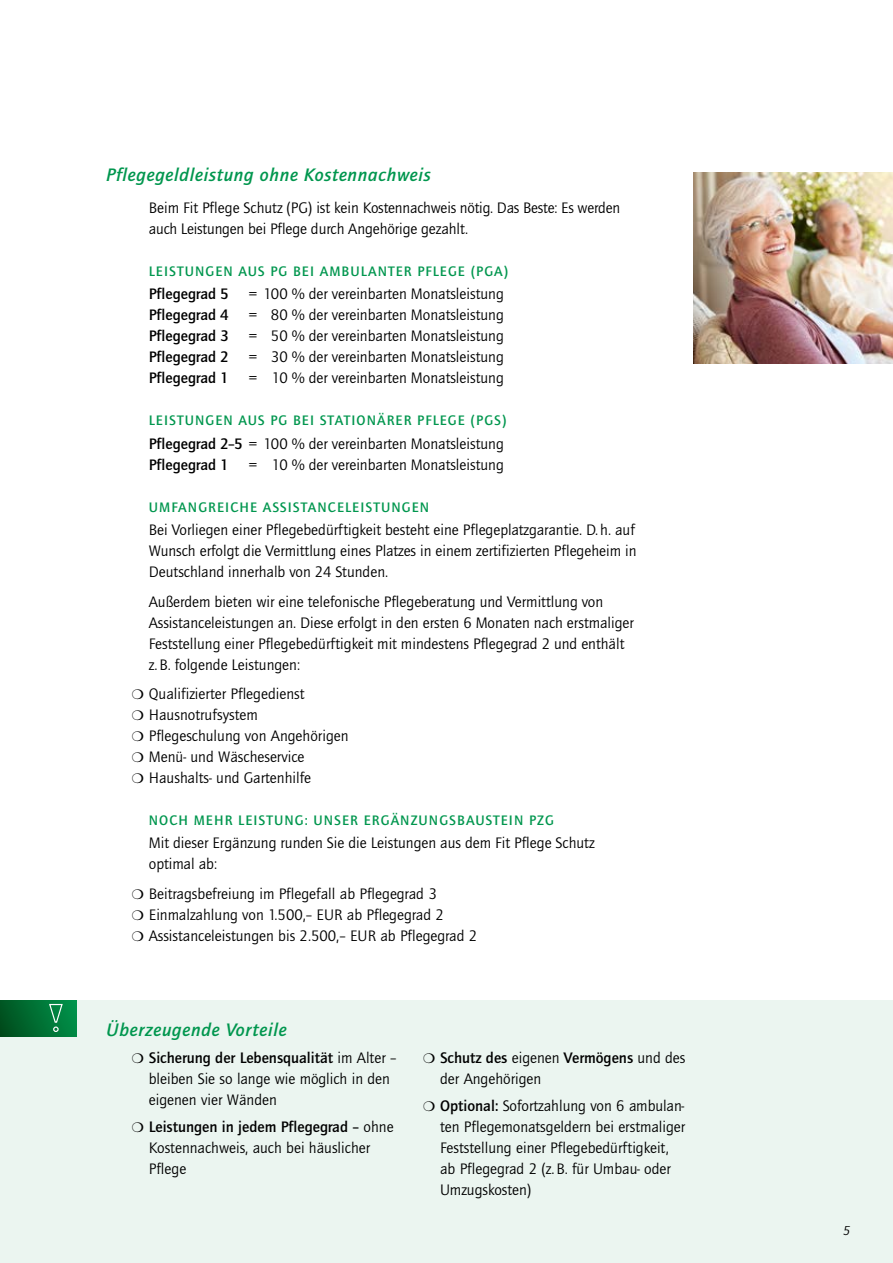
<style>
.page{position:relative;width:893px;height:1263px;background:#fff}
.page>*{position:absolute;margin:0;border:0;box-sizing:border-box;transform-origin:0 0}
.t1{font:italic 500 18.75px "Quay Sans ITC Std";letter-spacing:.035em;color:#00964e}
.t2{font:15.75px/21px "Quay Sans ITC Std";color:#000}
.t3{font:500 15.75px "Quay Sans ITC Std";color:#000}
.t4{font:500 14.25px "Quay Sans ITC Std";letter-spacing:.075em;color:#00964e}
.t5{font:italic 13.5px "Quay Sans ITC Std";color:#000}
.s1{font-weight:500}
</style>
<div class="page">
<img style="left:693px;top:172px;width:200px;height:191px">
<div style="left:0;top:1000px;width:893px;height:263px;background:#ebf5f0"></div>
<div style="left:0;top:1000px;width:77px;height:36px;background:linear-gradient(to right,#00501f,#009049)"></div>
<svg style="left:48px;top:1003px;width:16px;height:30px"></svg>
<p class="t1" style="left:106px;top:164px;width:326px">Pflegegeldleistung ohne Kostennachweis</p>
<p class="t2" style="left:149px;top:197px;width:473px">Beim Fit Pflege Schutz (PG) ist kein Kostennachweis nötig. Das Beste: Es werden auch Leistungen bei Pflege durch Angehörige gezahlt.</p>
<p class="t4" style="left:149px;top:263px;width:361px">LEISTUNGEN AUS PG BEI AMBULANTER PFLEGE (PGA)</p>
<p class="t3" style="left:149px;top:285px;width:81px">Pflegegrad 5</p>
<p class="t2" style="left:249px;top:283px;width:257px">= 100 % der vereinbarten Monatsleistung</p>
<p class="t3" style="left:149px;top:306px;width:81px">Pflegegrad 4</p>
<p class="t2" style="left:249px;top:304px;width:257px">= 80 % der vereinbarten Monatsleistung</p>
<p class="t3" style="left:149px;top:327px;width:81px">Pflegegrad 3</p>
<p class="t2" style="left:249px;top:325px;width:257px">= 50 % der vereinbarten Monatsleistung</p>
<p class="t3" style="left:149px;top:348px;width:81px">Pflegegrad 2</p>
<p class="t2" style="left:249px;top:346px;width:257px">= 30 % der vereinbarten Monatsleistung</p>
<p class="t3" style="left:149px;top:369px;width:81px">Pflegegrad 1</p>
<p class="t2" style="left:249px;top:367px;width:257px">= 10 % der vereinbarten Monatsleistung</p>
<p class="t4" style="left:149px;top:412px;width:359px">LEISTUNGEN AUS PG BEI STATIONÄRER PFLEGE (PGS)</p>
<p class="t2" style="left:149px;top:433px;width:357px"><span class="s1">Pflegegrad 2–5</span> = 100 % der vereinbarten Monatsleistung<br><span class="s1">Pflegegrad 1</span></p>
<p class="t2" style="left:249px;top:454px;width:257px">= 10 % der vereinbarten Monatsleistung</p>
<p class="t4" style="left:149px;top:499px;width:282px">UMFANGREICHE ASSISTANCELEISTUNGEN</p>
<p class="t2" style="left:149px;top:519px;width:489px;text-align:justify">Bei Vorliegen einer Pflegebedürftigkeit besteht eine Pflegeplatzgarantie. D. h. auf Wunsch erfolgt die Vermittlung eines Platzes in einem zertifizierten Pflegeheim in Deutschland innerhalb von 24 Stunden.</p>
<p class="t2" style="left:149px;top:591px;width:487px">Außerdem bieten wir eine telefonische Pflegeberatung und Vermittlung von Assistanceleistungen an. Diese erfolgt in den ersten 6 Monaten nach erstmaliger Feststellung einer Pflegebedürftigkeit mit mindestens Pflegegrad 2 und enthält z.B. folgende Leistungen:</p>
<p class="t2" style="left:132px;top:683px;width:218px">❍ Qualifizierter Pflegedienst<br>❍ Hausnotrufsystem<br>❍ Pflegeschulung von Angehörigen ❍ Menü- und Wäscheservice<br>❍ Haushalts- und Gartenhilfe</p>
<p class="t4" style="left:149px;top:812px;width:407px">NOCH MEHR LEISTUNG: UNSER ERGÄNZUNGSBAUSTEIN PZG</p>
<p class="t2" style="left:149px;top:833px;width:447px">Mit dieser Ergänzung runden Sie die Leistungen aus dem Fit Pflege Schutz optimal ab:</p>
<p class="t2" style="left:132px;top:883px;width:347px">❍ Beitragsbefreiung im Pflegefall ab Pflegegrad 3<br>❍ Einmalzahlung von 1.500,– EUR ab Pflegegrad 2<br>❍ Assistanceleistungen bis 2.500,– EUR ab Pflegegrad 2</p>
<p class="t1" style="left:106px;top:1019px;width:182px">Überzeugende Vorteile</p>
<p class="t2" style="left:149px;top:1047px;width:249px;text-indent:-17px">❍ <span class="s1">Sicherung der Lebensqualität</span> im Alter – bleiben Sie so lange wie möglich in den eigenen vier Wänden</p>
<p class="t2" style="left:149px;top:1116px;width:246px;text-indent:-17px">❍ <span class="s1">Leistungen in jedem Pflegegrad –</span> ohne<br>Kostennachweis, auch bei häuslicher<br>Pflege</p>
<p class="t2" style="left:440px;top:1047px;width:247px;text-indent:-17px">❍ <span class="s1">Schutz des</span> eigenen <span class="s1">Vermögens</span> und des der Angehörigen</p>
<p class="t2" style="left:440px;top:1095px;width:247px;text-indent:-17px">❍ <span class="s1">Optional:</span> Sofortzahlung von 6 ambulan&shy;ten Pflegemonatsgeldern bei erstmaliger Feststellung einer Pflegebedürftigkeit, ab Pflegegrad 2 (z.B. für Umbau- oder Umzugskosten)</p>
<p class="t5" style="left:843px;top:1223px;width:9px">5</p>
</div>
